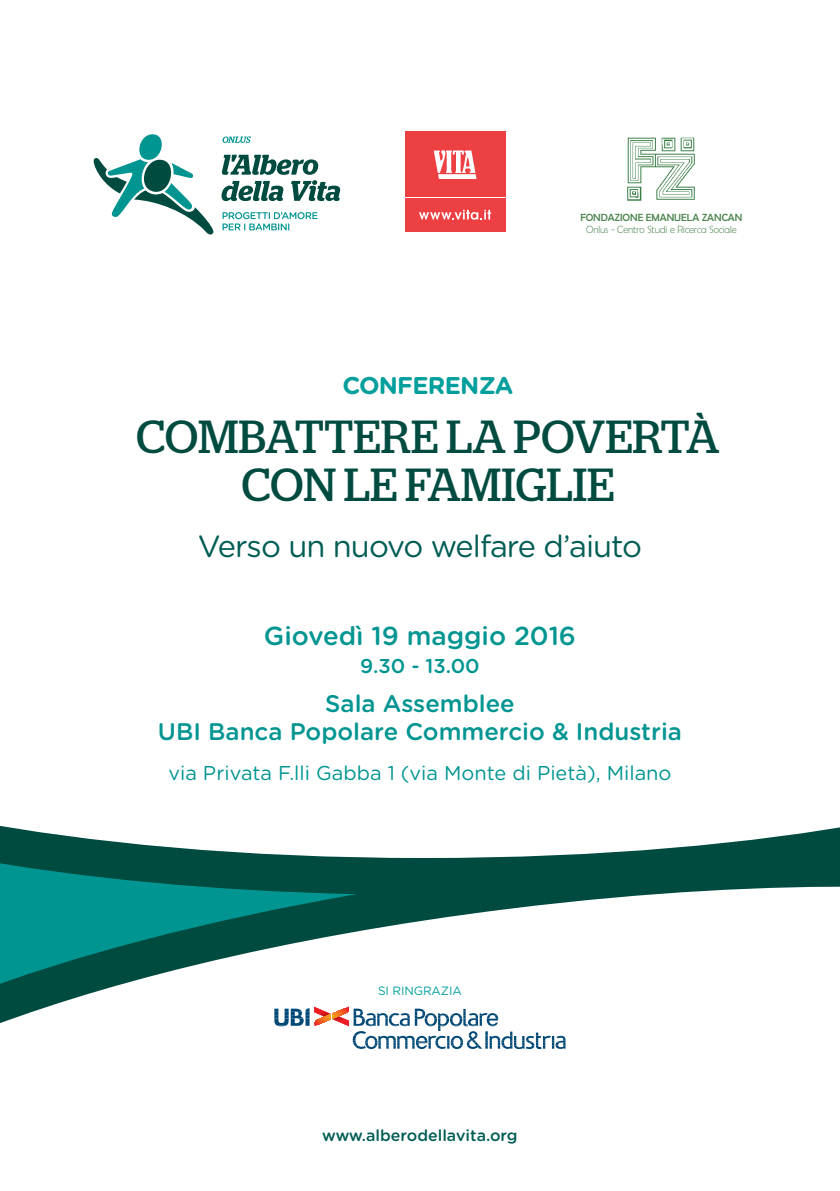
<style>
.page{position:relative;width:840px;height:1191px;background:#fff}
.page>*{position:absolute;margin:0;border:0;box-sizing:border-box;transform-origin:0 0}
.t1{font:46.4px/48.2px "Stag";color:#004b40;text-align:center}
.t2{font:30.8px "Gotham Rounded";letter-spacing:-.03em;color:#005d54}
.t3{font:500 26px "Gotham Rounded";color:#009591}
.t4{font:700 24.2px "Gotham Rounded";letter-spacing:-.03em;color:#009f9c}
.t5{font:500 24px/28px "Gotham Rounded";color:#009591;text-align:center}
.t6{font:20px "Gotham Rounded";color:#009591}
.t7{font:500 20px "Gotham Rounded";color:#009591}
.t8{font:500 16px "Gotham Rounded";color:#005d54}
.t9{font:12px "Gotham Rounded";letter-spacing:-.01em;color:#009f9c}
.t10{font:300 10.4px "Berlinsans";color:#4a844c}
.t11{font:10.4px "Berlinsans";color:#4a844c}
</style>
<div class="page">
<svg style="left:0;top:825px;width:839px;height:199px"></svg>
<img style="left:627px;top:137px;width:68px;height:64px">
<svg style="left:93px;top:134px;width:120px;height:101px"></svg>
<svg style="left:222px;top:136px;width:29px;height:7px"></svg>
<svg style="left:222px;top:212px;width:95px;height:18px"></svg>
<svg style="left:221px;top:155px;width:119px;height:46px"></svg>
<div style="left:405px;top:131px;width:100px;height:65px;background:#ed4043"></div>
<div style="left:405px;top:198px;width:100px;height:34px;background:#ed4043"></div>
<svg style="left:433px;top:150px;width:43px;height:29px"></svg>
<svg style="left:419px;top:210px;width:72px;height:10px"></svg>
<svg style="left:274px;top:1006px;width:291px;height:43px"></svg>
<p class="t4" style="left:342px;top:368px;width:172px">CONFERENZA</p>
<p class="t11" style="left:580px;top:212px;width:163px">FONDAZIONE EMANUELA ZANCAN</p>
<p class="t10" style="left:585px;top:224px;width:152px">Onlus - Centro Studi e Ricerca Sociale</p>
<p class="t1" style="left:136px;top:412px;width:584px">COMBATTERE LA POVERTÀ<br>CON LE FAMIGLIE</p>
<p class="t2" style="left:198px;top:524px;width:445px">Verso un nuovo welfare d’aiuto</p>
<p class="t3" style="left:264px;top:617px;width:313px">Giovedì 19 maggio 2016</p>
<p class="t7" style="left:360px;top:651px;width:121px">9.30 - 13.00</p>
<p class="t5" style="left:158px;top:688px;width:525px">Sala Assemblee<br>UBI Banca Popolare Commercio &amp; Industria</p>
<p class="t6" style="left:168px;top:759px;width:504px">via Privata F.lli Gabba 1 (via Monte di Pietà), Milano</p>
<p class="t9" style="left:378px;top:982px;width:85px">SI RINGRAZIA</p>
<p class="t8" style="left:322px;top:1123px;width:197px">www.alberodellavita.org</p>
</div>
